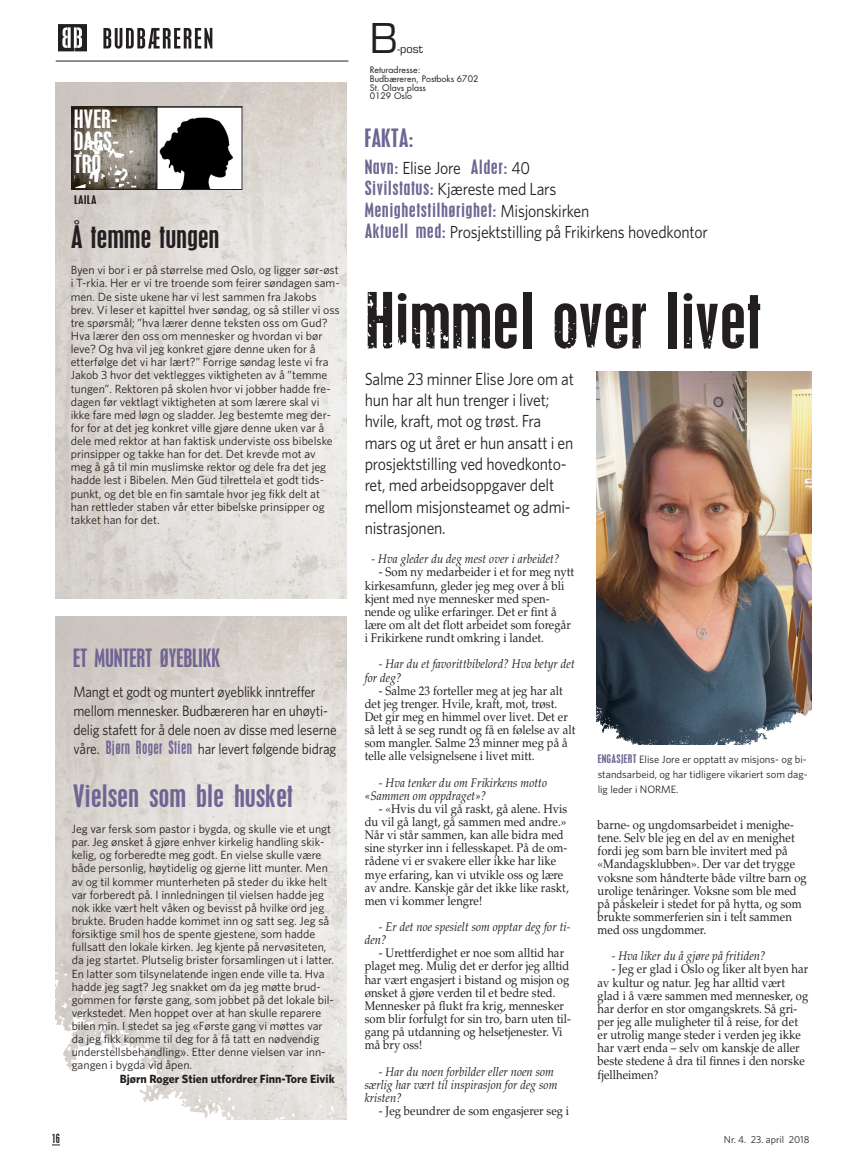
<style>
.page{position:relative;width:851px;height:1170px;background:#fff}
.page>*{position:absolute;margin:0;border:0;box-sizing:border-box;transform-origin:0 0}
.t1{font:condensed 68.75px "Mt Placard";letter-spacing:.005em;color:#231f20;scale:1.1 1}
.t2{font:45px "Eurostile";color:#231f20}
.t3{font:condensed 27.5px "Mt Placard";letter-spacing:.005em;color:#6f6593;scale:1.1 1}
.t4{font:condensed 27.5px "Mt Placard";letter-spacing:.005em;color:#231f20;scale:1.1 1}
.t5{font:condensed 22.5px "Mt Placard";color:#6f6593}
.t6{font:condensed 22.5px/22.5px "Mt Placard";letter-spacing:.005em;color:#fff;text-align:justify;scale:1.1 1}
.t7{font:condensed 22.5px "Mt Placard";color:#6f6593;scale:1.11 1}
.t8{font:17.5px/21.2px "Whitney";letter-spacing:-.015em;color:#231f20;scale:.9 1}
.t9{font:condensed 17.5px "Mt Placard";letter-spacing:.035em;color:#6f6593;scale:1.1 1}
.t10{font:15px/18.8px "Whitney";letter-spacing:-.01em;color:#231f20;scale:.9 1}
.t11{font:12.5px/13.1px "Palatino";letter-spacing:.005em;color:#231f20;scale:.9 1}
.t12{font:italic 12.5px/13.1px "Palatino";letter-spacing:.005em;color:#231f20;scale:.9 1}
.t13{font:12.5px "Eurostile";color:#231f20}
.t14{font:11.88px/13.1px "Whitney";color:#231f20}
.t15{font:700 11.88px "Whitney";color:#231f20}
.t16{font:condensed 11.25px "Mt Placard";color:#231f20}
.t17{font:10.62px/15px "Whitney";color:#231f20;text-align:justify}
.t18{font:condensed 10.62px "Mt Placard";letter-spacing:.02em;color:#231f20;scale:1.3 1}
.t19{font:10px "Whitney";color:#231f20}
.t20{font:8.75px/8.6px "Futura";color:#231f20}
.s1{font-family:"Mt Placard";font-stretch:condensed;font-size:16.25px;color:#6f6593}
.s2{font-family:"Whitney";font-stretch:normal;color:#231f20}
.s3{font-family:"Mt Placard";font-stretch:condensed;color:#6f6593}
</style>
<div class="page">
<img style="left:55px;top:82px;width:291px;height:516px">
<img style="left:73px;top:108px;width:84px;height:80px">
<img style="left:58px;top:24px;width:28px;height:28px">
<img style="left:103px;top:27px;width:110px;height:22px">
<hr style="left:56px;top:61px;width:292px;height:1px;background:#231f20">
<img style="left:55px;top:616px;width:291px;height:502px">
<img style="left:75px;top:47px;width:62px;height:141px">
<div style="left:71px;top:106px;width:171px;height:84px;border:1px solid #231f20"></div>
<img style="left:55px;top:998px;width:176px;height:122px">
<img style="left:811px;top:391px;width:1px;height:131px">
<img style="left:596px;top:372px;width:215px;height:372px">
<img style="left:596px;top:710px;width:25px;height:28px">
<div style="left:157px;top:107px;width:85px;height:82px;background:#fff"></div>
<img style="left:159px;top:117px;width:74px;height:71px">
<div style="left:157px;top:107px;width:85px;height:83px;border:1px solid #231f20"></div>
<h3 class="t6" style="left:74px;top:109px;width:42px">HVER-DAGS-TRO</h3>
<p class="t18" style="left:74px;top:194px;width:18px">LAILA</p>
<h3 class="t4" style="left:71px;top:223px;width:137px">Å temme tungen</h3>
<p class="t14" style="left:71px;top:264px;width:270px">Byen vi bor i er på størrelse med Oslo, og ligger sør-øst i T-rkia. Her er vi tre troende som feirer søndagen sam&shy;men. De siste ukene har vi lest sammen fra Jakobs brev. Vi leser et kapittel hver søndag, og så stiller vi oss tre spørsmål; ”hva lærer denne teksten oss om Gud?<br>Hva lærer den oss om mennesker og hvordan vi bør leve? Og hva vil jeg konkret gjøre denne uken for å etterfølge det vi har lært?” Forrige søndag leste vi fra Jakob 3 hvor det vektlegges viktigheten av å ”temme tungen”. Rektoren på skolen hvor vi jobber hadde fre&shy;dagen før vektlagt viktigheten at som lærere skal vi ikke fare med løgn og sladder. Jeg bestemte meg der&shy;for for at det jeg konkret ville gjøre denne uken var å dele med rektor at han faktisk underviste oss bibelske prinsipper og takke han for det. Det krevde mot av meg å gå til min muslimske rektor og dele fra det jeg hadde lest i Bibelen. Men Gud tilrettela et godt tids&shy;punkt, og det ble en fin samtale hvor jeg fikk delt at han rettleder staben vår etter bibelske prinsipper og takket han for det.</p>
<h3 class="t5" style="left:73px;top:646px;width:148px">ET MUNTERT ØYEBLIKK</h3>
<p class="t10" style="left:73px;top:684px;width:294px">Mangt et godt og muntert øyeblikk inntreffer mellom mennesker. Budbæreren har en uhøyti&shy;delig stafett for å dele noen av disse med leserne våre. <span class="s1">Bjørn Roger Stien</span> har levert følgende bidrag</p>
<h3 class="t3" style="left:73px;top:780px;width:201px">Vielsen som ble husket</h3>
<p class="t14" style="left:72px;top:823px;width:264px">Jeg var fersk som pastor i bygda, og skulle vie et ungt par. Jeg ønsket å gjøre enhver kirkelig handling skik&shy;kelig, og forberedte meg godt. En vielse skulle være både personlig, høytidelig og gjerne litt munter. Men av og til kommer munterheten på steder du ikke helt var forberedt på. I innledningen til vielsen hadde jeg nok ikke vært helt våken og bevisst på hvilke ord jeg brukte. Bruden hadde kommet inn og satt seg. Jeg så forsiktige smil hos de spente gjestene, som hadde fullsatt den lokale kirken. Jeg kjente på nervøsiteten, da jeg startet. Plutselig brister forsamlingen ut i latter.<br>En latter som tilsynelatende ingen ende ville ta. Hva hadde jeg sagt? Jeg snakket om da jeg møtte brud&shy;gommen for første gang, som jobbet på det lokale bil&shy;verkstedet. Men hoppet over at han skulle reparere bilen min. I stedet sa jeg «Første gang vi møttes var da jeg fikk komme til deg for å få tatt en nødvendig understellsbehandling». Etter denne vielsen var inn&shy;gangen i bygda vid åpen.</p>
<p class="t15" style="left:120px;top:1073px;width:216px">Bjørn Roger Stien utfordrer Finn-Tore Eivik</p>
<h2 class="t2" style="left:370px;top:23px;width:29px">B</h2>
<p class="t13" style="left:397px;top:45px;width:27px">-post</p>
<p class="t20" style="left:370px;top:66px;width:110px">Returadresse:<br>Budbæreren, Postboks 6702<br>St. Olavs plass<br>0129 Oslo</p>
<h3 class="t7" style="left:364px;top:126px;width:45px">FAKTA:</h3>
<h3 class="t9" style="left:364px;top:158px;width:152px">Navn: <span class="s2">Elise Jore</span> Alder: <span class="s2">40</span></h3>
<h3 class="t8" style="left:364px;top:180px;width:214px"><span class="s3">Sivilstatus:</span> Kjæreste med Lars</h3>
<h3 class="t9" style="left:364px;top:200px;width:206px">Menighetstilhørighet: <span class="s2">Misjonskirken</span></h3>
<h3 class="t8" style="left:364px;top:222px;width:383px"><span class="s3">Aktuell med:</span> Prosjektstilling på Frikirkens hovedkontor</h3>
<h1 class="t1" style="left:364px;top:284px;width:362px">Himmel over livet</h1>
<h3 class="t8" style="left:364px;top:369px;width:234px">Salme 23 minner Elise Jore om at hun har alt hun trenger i livet; hvile, kraft, mot og trøst. Fra mars og ut året er hun ansatt i en prosjektstilling ved hovedkonto&shy;ret, med arbeidsoppgaver delt mellom misjonsteamet og admi&shy;nistrasjonen.</h3>
<p class="t12" style="left:371px;top:554px;width:210px">- Hva gleder du deg mest over i arbeidet?</p>
<p class="t11" style="left:364px;top:567px;width:234px;text-indent:14px">- Som ny medarbeider i et for meg nytt kirkesamfunn, gleder jeg meg over å bli kjent med nye mennesker med spen&shy;nende og ulike erfaringer. Det er fint å lære om alt det flott arbeidet som foregår i Frikirkene rundt omkring i landet.</p>
<p class="t12" style="left:364px;top:659px;width:235px;text-indent:14px">- Har du et favorittbibelord? Hva betyr det for deg?</p>
<p class="t11" style="left:364px;top:685px;width:235px;text-indent:14px">- Salme 23 forteller meg at jeg har alt det jeg trenger. Hvile, kraft, mot, trøst.<br>Det gir meg en himmel over livet. Det er så lett å se seg rundt og få en følelse av alt som mangler. Salme 23 minner meg på å telle alle velsignelsene i livet mitt.</p>
<p class="t12" style="left:364px;top:777px;width:204px;text-indent:14px">- Hva tenker du om Frikirkens motto «Sammen om oppdraget»?</p>
<p class="t11" style="left:364px;top:803px;width:228px;text-indent:14px">- «Hvis du vil gå raskt, gå alene. Hvis du vil gå langt, gå sammen med andre.» Når vi står sammen, kan alle bidra med sine styrker inn i fellesskapet. På de om&shy;rådene vi er svakere eller ikke har like mye erfaring, kan vi utvikle oss og lære av andre. Kanskje går det ikke like raskt, men vi kommer lengre!</p>
<p class="t12" style="left:364px;top:921px;width:230px;text-indent:14px">- Er det noe spesielt som opptar deg for ti&shy;den?</p>
<p class="t11" style="left:364px;top:947px;width:230px;text-indent:14px">- Urettferdighet er noe som alltid har plaget meg. Mulig det er derfor jeg alltid har vært engasjert i bistand og misjon og ønsket å gjøre verden til et bedre sted.<br>Mennesker på flukt fra krig, mennesker som blir forfulgt for sin tro, barn uten til&shy;gang på utdanning og helsetjenester. Vi må bry oss!</p>
<p class="t12" style="left:364px;top:1065px;width:216px;text-indent:14px">- Har du noen forbilder eller noen som særlig har vært til inspirasjon for deg som kristen?</p>
<p class="t11" style="left:379px;top:1105px;width:213px">- Jeg beundrer de som engasjerer seg i</p>
<p class="t17" style="left:597px;top:753px;width:211px"><span class="s3">ENGASJERT</span> Elise Jore er opptatt av misjons- og bi&shy;standsarbeid, og har tidligere vikariert som dag&shy;lig leder i NORME.</p>
<p class="t11" style="left:597px;top:819px;width:234px">barne- og ungdomsarbeidet i menighe&shy;tene. Selv ble jeg en del av en menighet fordi jeg som barn ble invitert med på «Mandagsklubben». Der var det trygge voksne som håndterte både viltre barn og urolige tenåringer. Voksne som ble med på påskeleir i stedet for på hytta, og som brukte sommerferien sin i telt sammen med oss ungdommer.</p>
<p class="t12" style="left:611px;top:950px;width:172px">- Hva liker du å gjøre på fritiden?</p>
<p class="t11" style="left:597px;top:963px;width:236px;text-indent:14px">- Jeg er glad i Oslo og liker alt byen har av kultur og natur. Jeg har alltid vært glad i å være sammen med mennesker, og har derfor en stor omgangskrets. Så gri&shy;per jeg alle muligheter til å reise, for det er utrolig mange steder i verden jeg ikke har vært enda – selv om kanskje de aller beste stedene å dra til finnes i den norske fjellheimen?</p>
<p class="t16" style="left:52px;top:1132px;width:9px">16</p>
<p class="t19" style="left:723px;top:1135px;width:87px">Nr. 4. 23. april 2018</p>
</div>
